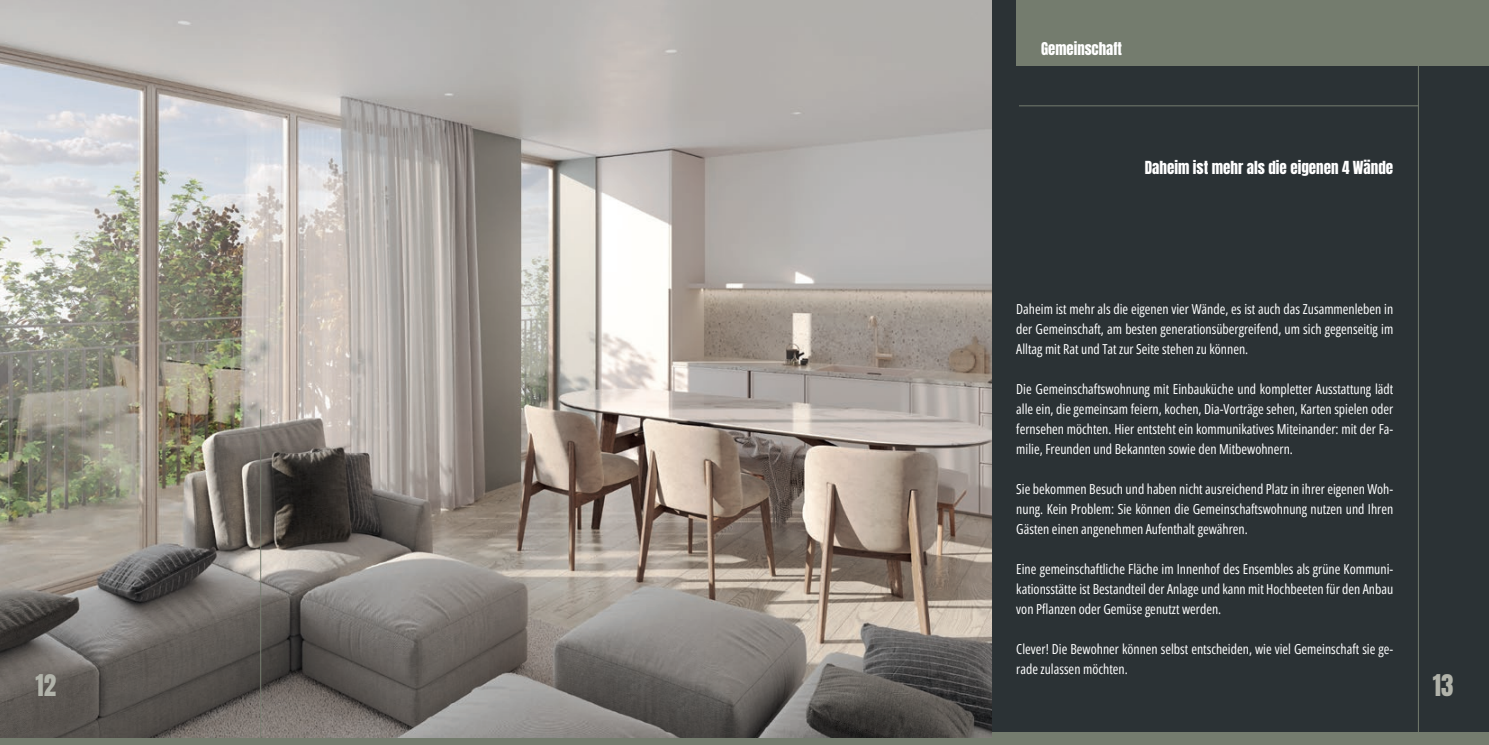
<style>
.page{position:relative;width:1489px;height:745px;background:#fff}
.page>*{position:absolute;margin:0;border:0;box-sizing:border-box;transform-origin:0 0}
.t1{font:25px "Anton";color:#b1b3aa}
.t2{font:15px "Anton";color:#fff}
.t3{font:14.75px "Anton";color:#fff}
.t4{font:13.75px/20px "Open Sans Condensed";color:#fff;text-align:justify}
</style>
<div class="page">
<div style="left:0;top:0;width:1488px;height:744px;background:#2b3235"></div>
<div style="left:0;top:731px;width:1488px;height:13px;background:#747c6e"></div>
<img style="left:0;top:0;width:991px;height:737px">
<hr style="left:260px;top:409px;width:1px;height:335px;background:#747c6e">
<hr style="left:1018px;top:105px;width:400px;height:1px;background:#747c6e">
<div style="left:1016px;top:0;width:472px;height:66px;background:#747c6e"></div>
<hr style="left:1417px;top:0;width:1px;height:744px;background:#747c6e">
<p class="t3" style="left:1041px;top:41px;width:82px">Gemeinschaft</p>
<p class="t2" style="left:1144px;top:159px;width:250px">Daheim ist mehr als die eigenen 4 Wände</p>
<p class="t4" style="left:1016px;top:298px;width:378px">Daheim ist mehr als die eigenen vier Wände, es ist auch das Zusammenleben in der Gemeinschaft, am besten generationsübergreifend, um sich gegenseitig im Alltag mit Rat und Tat zur Seite stehen zu können.</p>
<p class="t4" style="left:1016px;top:378px;width:378px">Die Gemeinschaftswohnung mit Einbauküche und kompletter Ausstattung lädt alle ein, die gemeinsam feiern, kochen, Dia-Vorträge sehen, Karten spielen oder fernsehen möchten. Hier entsteht ein kommunikatives Miteinander: mit der Fa&shy;milie, Freunden und Bekannten sowie den Mitbewohnern.</p>
<p class="t4" style="left:1016px;top:478px;width:378px">Sie bekommen Besuch und haben nicht ausreichend Platz in ihrer eigenen Woh&shy;nung. Kein Problem: Sie können die Gemeinschaftswohnung nutzen und Ihren Gästen einen angenehmen Aufenthalt gewähren.</p>
<p class="t4" style="left:1016px;top:558px;width:378px">Eine gemeinschaftliche Fläche im Innenhof des Ensembles als grüne Kommuni&shy;kationsstätte ist Bestandteil der Anlage und kann mit Hochbeeten für den Anbau von Pflanzen oder Gemüse genutzt werden.</p>
<p class="t4" style="left:1016px;top:638px;width:378px">Clever! Die Bewohner können selbst entscheiden, wie viel Gemeinschaft sie ge&shy;rade zulassen möchten.</p>
<h1 class="t1" style="left:35px;top:671px;width:22px">12</h1>
<h1 class="t1" style="left:1432px;top:671px;width:22px">13</h1>
</div>
